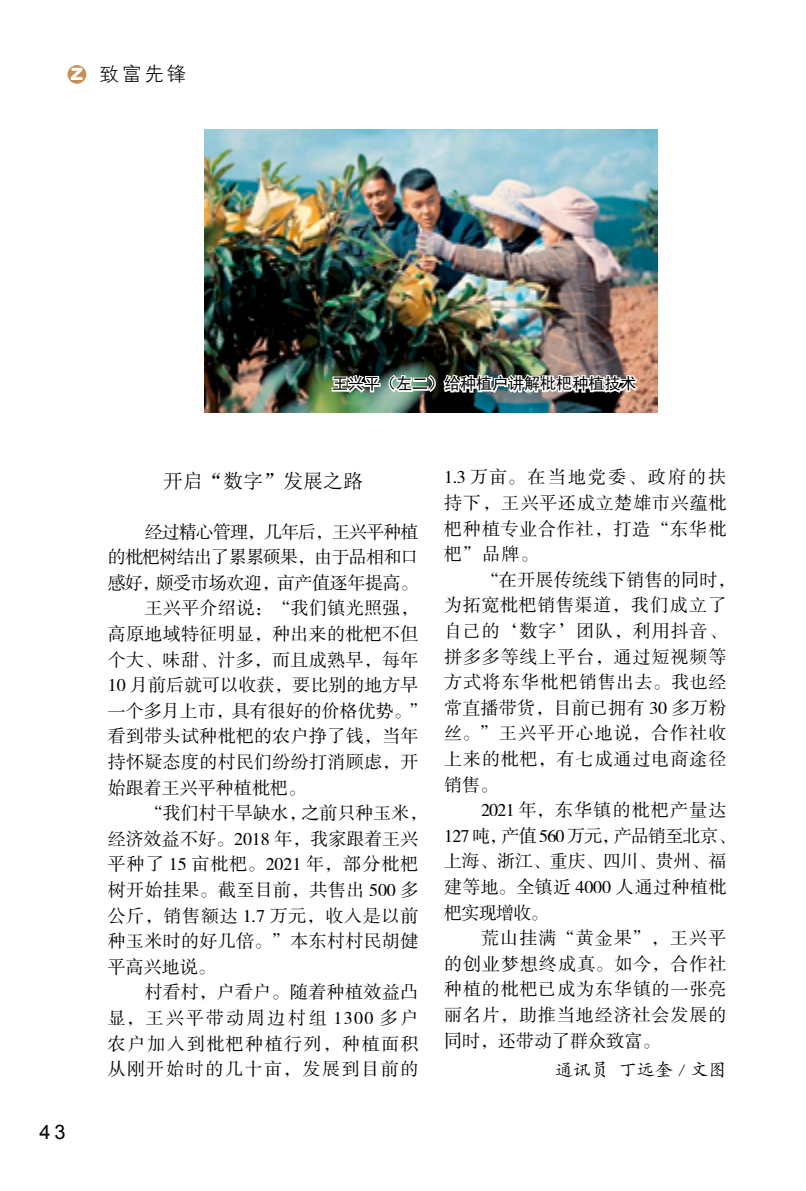
<style>
.page{position:relative;width:806px;height:1191px;background:#fff}
.page>*{position:absolute;margin:0;border:0;box-sizing:border-box;transform-origin:0 0}
.t1{font:20px "Sim Sun";color:#000}
.t2{font:20px "FZXH1 JW GB1 0";color:#000}
.t3{font:20px "Arial";color:#000}
.t4{font:18px/25.6px "FZSSK GBK1 0";letter-spacing:.02em;color:#000;text-align:justify}
.t5{font:18px/25.6px "FZSSK GBK1 0";letter-spacing:.05em;color:#000}
.t6{font:18px "FZSSK GBK1 0";color:#000}
.t7{font:18px/25.6px "FZSSK GBK1 0";letter-spacing:-.015em;color:#000}
.t8{font:18px "FZSSK GBK1 0";letter-spacing:.06em;color:#000}
.t9{font:18px "FZSSK GBK1 0";letter-spacing:-.045em;color:#000}
.t10{font:18px "FZSSK GBK1 0";letter-spacing:-.02em;color:#000}
.t11{font:18px "FZSSK GBK1 0";letter-spacing:.045em;color:#000}
.t12{font:18px "FZSSK GBK1 0";letter-spacing:.115em;color:#000}
.t13{font:18px "FZSSK GBK1 0";letter-spacing:-.055em;color:#000}
.t14{font:18px "FZSSK GBK1 0";letter-spacing:.08em;color:#000}
.t15{font:18px "FZSSK GBK1 0";letter-spacing:.085em;color:#000}
.t16{font:18px "FZKTK GBK1 0";color:#000}
.t17{font:16px "Sim Hei";color:#000}
.s1{font-family:"Arial";font-weight:900;font-size:17px;color:#fff}
</style>
<div class="page">
<div style="left:67px;top:65px;width:19px;height:19px;background:#c98f56;border-radius:50%"></div>
<img style="left:204px;top:129px;width:452px;height:283px">
<img style="left:330px;top:359px;width:311px;height:36px">
<p class="t2" style="left:71px;top:63px;width:117px"><span class="s1">Z</span> 致富先锋</p>
<p class="t17" style="left:332px;top:376px;width:305px">王兴平（左二）给种植户讲解枇杷种植技术</p>
<p class="t3" style="left:39px;top:1118px;width:28px">43</p>
<p class="t1" style="left:163px;top:471px;width:201px">开启“数字”发展之路</p>
<p class="t13" style="left:145px;top:522px;width:275px">经过精心管理，几年后，王兴平种植</p>
<p class="t9" style="left:108px;top:547px;width:312px">的枇杷树结出了累累硕果，由于品相和口</p>
<p class="t10" style="left:108px;top:573px;width:312px">感好，颇受市场欢迎，亩产值逐年提高。</p>
<p class="t4" style="left:145px;top:596px;width:275px">王兴平介绍说：“我们镇光照强，</p>
<p class="t4" style="left:108px;top:622px;width:312px">高原地域特征明显，种出来的枇杷不但</p>
<p class="t4" style="left:108px;top:647px;width:312px">个大、味甜、汁多，而且成熟早，每年</p>
<p class="t6" style="left:108px;top:675px;width:312px">10 月前后就可以收获，要比别的地方早</p>
<p class="t6" style="left:108px;top:701px;width:321px">一个多月上市，具有很好的价格优势。”</p>
<p class="t4" style="left:108px;top:724px;width:312px">看到带头试种枇杷的农户挣了钱，当年</p>
<p class="t4" style="left:108px;top:750px;width:312px">持怀疑态度的村民们纷纷打消顾虑，开</p>
<p class="t6" style="left:108px;top:778px;width:200px">始跟着王兴平种植枇杷。</p>
<p class="t6" style="left:145px;top:803px;width:284px">“我们村干旱缺水，之前只种玉米，</p>
<p class="t6" style="left:108px;top:829px;width:312px">经济效益不好。2018 年，我家跟着王兴</p>
<p class="t8" style="left:108px;top:855px;width:312px">平种了 15 亩枇杷。2021 年，部分枇杷</p>
<p class="t4" style="left:108px;top:878px;width:312px">树开始挂果。截至目前，共售出 500 多</p>
<p class="t11" style="left:108px;top:906px;width:312px">公斤，销售额达 1.7 万元，收入是以前</p>
<p class="t4" style="left:108px;top:929px;width:312px">种玉米时的好几倍。”本东村村民胡健</p>
<p class="t4" style="left:108px;top:954px;width:110px">平高兴地说。</p>
<p class="t4" style="left:145px;top:980px;width:275px">村看村，户看户。随着种植效益凸</p>
<p class="t12" style="left:108px;top:1008px;width:312px">显，王兴平带动周边村组 1300 多户</p>
<p class="t14" style="left:108px;top:1034px;width:312px">农户加入到枇杷种植行列，种植面积</p>
<p class="t15" style="left:108px;top:1059px;width:312px">从刚开始时的几十亩，发展到目前的</p>
<p class="t4" style="left:444px;top:465px;width:284px">1.3 万亩。在当地党委、政府的扶持下，王兴平还成立楚雄市兴蕴枇杷种植专业合作社，打造“东华枇杷”品牌。</p>
<p class="t5" style="left:444px;top:567px;width:293px;text-indent:37px">“在开展传统线下销售的同时，为拓宽枇杷销售渠道，我们成立了自己的‘数字’团队，利用抖音、拼多多等线上平台，通过短视频等方式将东华枇杷销售出去。我也经常直播带货，目前已拥有 30 多万粉丝。”王兴平开心地说，合作社收上来的枇杷，有七成通过电商途径销售。</p>
<p class="t7" style="left:444px;top:798px;width:293px;text-indent:37px">2021 年，东华镇的枇杷产量达<br>127 吨，产值 560 万元，产品销至北京、上海、浙江、重庆、四川、贵州、福建等地。全镇近 4000 人通过种植枇杷实现增收。</p>
<p class="t4" style="left:444px;top:926px;width:284px;text-indent:37px">荒山挂满“黄金果”，王兴平的创业梦想终成真。如今，合作社种植的枇杷已成为东华镇的一张亮丽名片，助推当地经济社会发展的同时，还带动了群众致富。</p>
<p class="t16" style="left:555px;top:1060px;width:173px">通讯员 丁远奎 / 文图</p>
</div>
